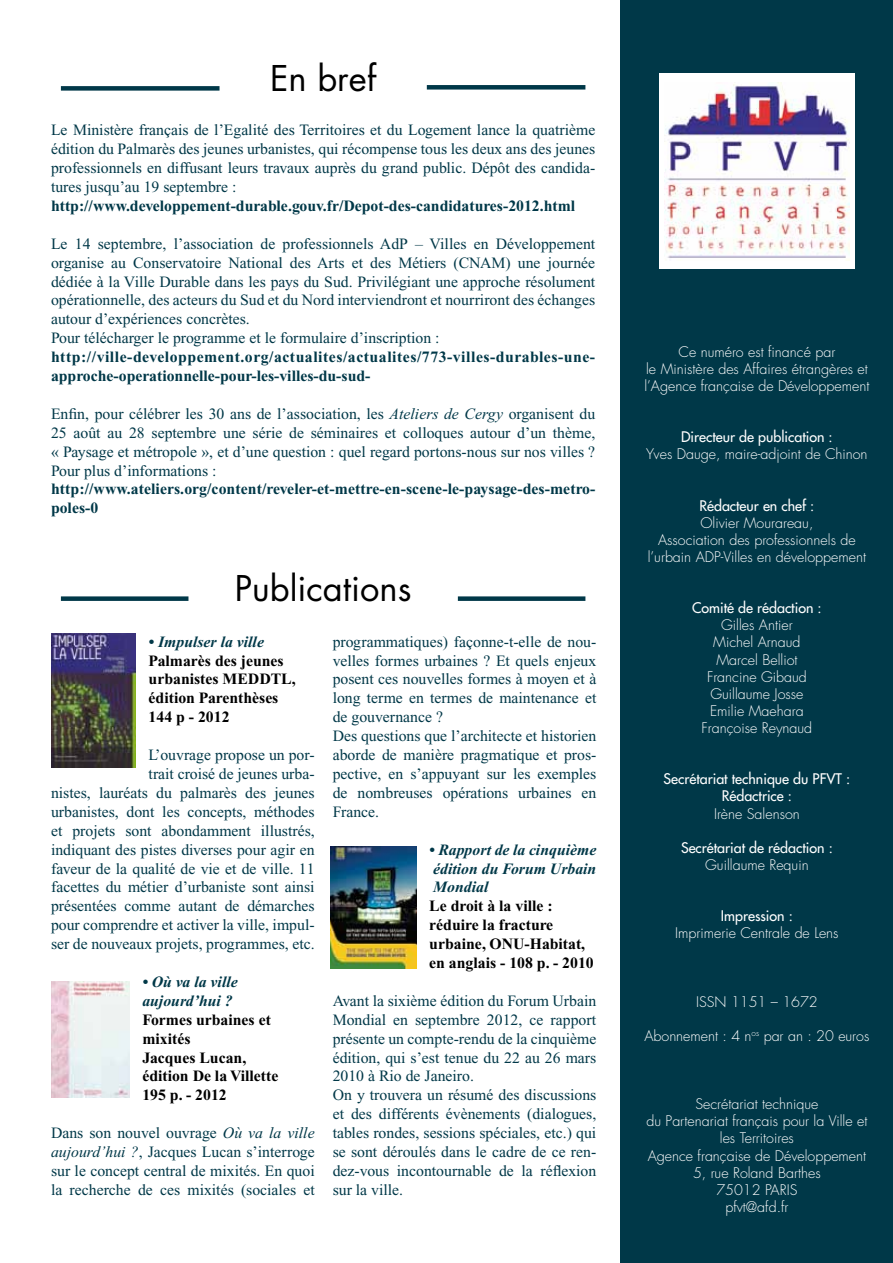
<style>
.page{position:relative;width:893px;height:1263px;background:#fff}
.page>*{position:absolute;margin:0;border:0;box-sizing:border-box;transform-origin:0 0}
.t1{font:34.5px "Futura";color:#000}
.t2{font:15.75px/18.9px "Times New Roman";color:#003848;text-align:justify}
.t3{font:700 15.75px/18.9px "Times New Roman";color:#000}
.t4{font:700 15.75px/18.9px "Times New Roman";color:#003848}
.t5{font:700 15.75px/18.9px "Times New Roman";letter-spacing:.035em;color:#003848}
.t6{font:italic 700 15.75px/18.9px "Times New Roman";color:#003848}
.t7{font:300 14.25px/17.1px "Futura";color:#fff;text-align:center}
.t8{font:14.25px/17.1px "Futura";color:#fff;text-align:center}
.s1{font-style:italic}
</style>
<div class="page">
<div style="left:621px;top:0;width:272px;height:1263px;background:#003848"></div>
<div style="left:659px;top:73px;width:196px;height:196px;background:#fff"></div>
<img style="left:664px;top:82px;width:185px;height:178px">
<div style="left:61px;top:86px;width:159px;height:5px;background:#003848"></div>
<div style="left:427px;top:85px;width:158px;height:5px;background:#003848"></div>
<div style="left:61px;top:596px;width:127px;height:5px;background:#003848"></div>
<div style="left:458px;top:596px;width:127px;height:5px;background:#003848"></div>
<img style="left:331px;top:846px;width:86px;height:122px">
<img style="left:51px;top:634px;width:85px;height:133px">
<img style="left:51px;top:981px;width:79px;height:116px">
<h1 class="t1" style="left:270px;top:56px;width:108px">En bref</h1>
<p class="t2" style="left:51px;top:121px;width:546px">Le Ministère français de l’Egalité des Territoires et du Logement lance la quatrième édition du Palmarès des jeunes urbanistes, qui récompense tous les deux ans des jeunes professionnels en diffusant leurs travaux auprès du grand public. Dépôt des candida&shy;tures jusqu’au 19 septembre :</p>
<p class="t4" style="left:51px;top:196px;width:526px">http://www.developpement-durable.gouv.fr/Depot-des-candidatures-2012.html</p>
<p class="t2" style="left:51px;top:234px;width:546px;text-align:left">Le 14 septembre, l’association de professionnels AdP – Villes en Développement organise au Conservatoire National des Arts et des Métiers (CNAM) une journée dédiée à la Ville Durable dans les pays du Sud. Privilégiant une approche résolument opérationnelle, des acteurs du Sud et du Nord interviendront et nourriront des échanges autour d’expériences concrètes.<br>Pour télécharger le programme et le formulaire d’inscription :</p>
<p class="t5" style="left:51px;top:347px;width:546px">http://ville-developpement.org/actualites/actualites/773-villes-durables-une&shy;approche-operationnelle-pour-les-villes-du-sud-</p>
<p class="t2" style="left:51px;top:404px;width:546px">Enfin, pour célébrer les 30 ans de l’association, les <span class="s1">Ateliers de Cergy</span> organisent du 25 août au 28 septembre une série de séminaires et colloques autour d’un thème, « Paysage et métropole », et d’une question : quel regard portons-nous sur nos villes ?<br>Pour plus d’informations :</p>
<p class="t4" style="left:51px;top:480px;width:546px">http://www.ateliers.org/content/reveler-et-mettre-en-scene-le-paysage-des-metro&shy;poles-0</p>
<h1 class="t1" style="left:235px;top:566px;width:178px">Publications</h1>
<p class="t6" style="left:149px;top:632px;width:117px">• Impulser la ville</p>
<p class="t3" style="left:149px;top:651px;width:149px">Palmarès des jeunes urbanistes MEDDTL, édition Parenthèses<br>144 p - 2012</p>
<p class="t2" style="left:51px;top:745px;width:265px;text-align:right">L’ouvrage propose un por-<br>trait croisé de jeunes urba-<br>nistes, lauréats du palmarès des jeunes urbanistes, dont les concepts, méthodes et projets sont abondamment illustrés, indiquant des pistes diverses pour agir en faveur de la qualité de vie et de ville. 11 facettes du métier d’urbaniste sont ainsi présentées comme autant de démarches pour comprendre et activer la ville, impul&shy;ser de nouveaux projets, programmes, etc.</p>
<p class="t6" style="left:142px;top:972px;width:97px">• Où va la ville aujourd’hui ?</p>
<p class="t3" style="left:142px;top:1010px;width:138px">Formes urbaines et mixités<br>Jacques Lucan, édition De la Villette<br>195 p. - 2012</p>
<p class="t2" style="left:51px;top:1123px;width:265px">Dans son nouvel ouvrage <span class="s1">Où va la ville aujourd’hui ?</span>, Jacques Lucan s’interroge sur le concept central de mixités. En quoi la recherche de ces mixités (sociales et</p>
<p class="t2" style="left:333px;top:632px;width:265px;text-align:left">programmatiques) façonne-t-elle de nou&shy;velles formes urbaines ? Et quels enjeux posent ces nouvelles formes à moyen et à long terme en termes de maintenance et de gouvernance ?<br>Des questions que l’architecte et historien aborde de manière pragmatique et pros&shy;pective, en s’appuyant sur les exemples de nombreuses opérations urbaines en France.</p>
<p class="t6" style="left:429px;top:840px;width:169px;text-align:justify">• Rapport de la cinquième édition du Forum Urbain Mondial</p>
<p class="t3" style="left:429px;top:897px;width:166px">Le droit à la ville : réduire la fracture urbaine, ONU-Habitat, en anglais - 108 p. - 2010</p>
<p class="t2" style="left:333px;top:991px;width:265px;text-align:left">Avant la sixième édition du Forum Urbain Mondial en septembre 2012, ce rapport présente un compte-rendu de la cinquième édition, qui s’est tenue du 22 au 26 mars 2010 à Rio de Janeiro.<br>On y trouvera un résumé des discussions et des différents évènements (dialogues, tables rondes, sessions spéciales, etc.) qui se sont déroulés dans le cadre de ce ren&shy;dez-vous incontournable de la réflexion sur la ville.</p>
<p class="t7" style="left:644px;top:343px;width:227px">Ce numéro est financé par<br>le Ministère des Affaires étrangères et l’Agence française de Développement</p>
<p class="t8" style="left:681px;top:428px;width:153px">Directeur de publication :</p>
<p class="t7" style="left:646px;top:446px;width:223px">Yves Dauge, maire-adjoint de Chinon</p>
<p class="t8" style="left:699px;top:497px;width:116px">Rédacteur en chef :</p>
<p class="t7" style="left:648px;top:514px;width:220px">Olivier Mourareau,<br>Association des professionnels de l’urbain ADP-Villes en développement</p>
<p class="t8" style="left:692px;top:599px;width:131px">Comité de rédaction :</p>
<p class="t7" style="left:702px;top:617px;width:112px">Gilles Antier<br>Michel Arnaud<br>Marcel Belliot<br>Francine Gibaud<br>Guillaume Josse<br>Emilie Maehara<br>Françoise Reynaud</p>
<p class="t8" style="left:663px;top:770px;width:188px">Secrétariat technique du PFVT :<br>Rédactrice :</p>
<p class="t7" style="left:714px;top:805px;width:87px">Irène Salenson</p>
<p class="t8" style="left:681px;top:839px;width:153px">Secrétariat de rédaction :</p>
<p class="t7" style="left:705px;top:856px;width:105px">Guillaume Requin</p>
<p class="t8" style="left:721px;top:907px;width:74px">Impression :</p>
<p class="t7" style="left:675px;top:925px;width:165px">Imprimerie Centrale de Lens</p>
<p class="t7" style="left:696px;top:993px;width:123px">ISSN 1151 – 1672</p>
<p class="t7" style="left:644px;top:1027px;width:226px">Abonnement : 4 n<sup>os</sup> par an : 20 euros</p>
<p class="t7" style="left:646px;top:1096px;width:222px">Secrétariat technique<br>du Partenariat français pour la Ville et les Territoires<br>Agence française de Développement<br>5, rue Roland Barthes<br>75012 PARIS<br>pfvt@afd.fr</p>
</div>
